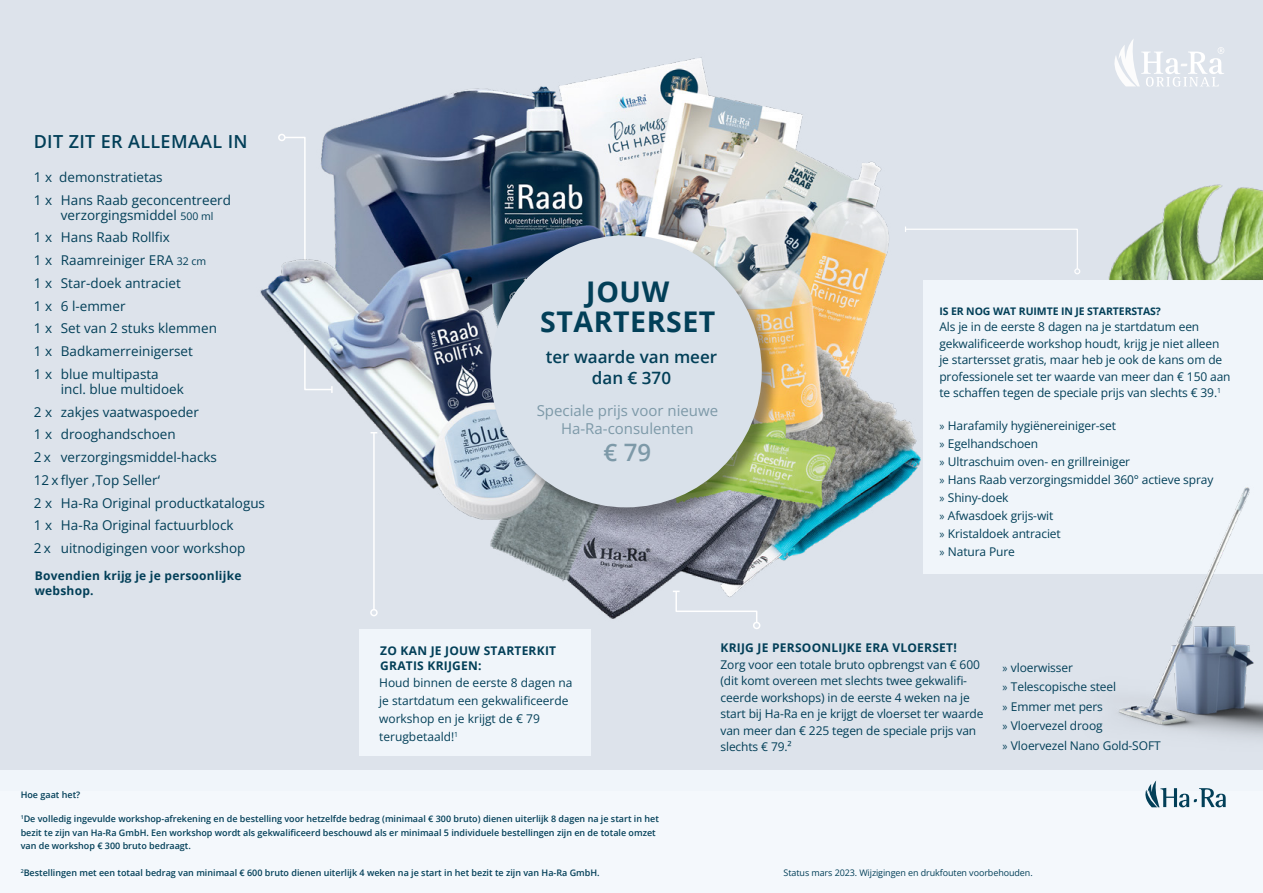
<style>
.page{position:relative;width:1263px;height:893px;background:#fff}
.page>*{position:absolute;margin:0;border:0;box-sizing:border-box;transform-origin:0 0}
.t1{font:700 28.5px/30px "Open Sans";letter-spacing:.02em;color:#023f58;text-align:center}
.t2{font:600 24px "Open Sans";color:#7d99a8}
.t3{font:600 18px "Open Sans";letter-spacing:.02em;color:#023f58}
.t4{font:600 16.95px/21.9px "Open Sans";color:#023f58;text-align:center}
.t5{font:15px/18px "Open Sans";color:#7d99a8;text-align:center}
.t6{font:13.5px/22.8px "Open Sans";color:#023f58}
.t7{font:12px/18px "Open Sans";letter-spacing:-.01em;color:#023f58}
.t8{font:700 12px/15px "Open Sans";letter-spacing:.02em;color:#023f58}
.t9{font:700 10.5px "Open Sans";letter-spacing:-.01em;color:#023f58}
.t10{font:600 9px/13.5px "Open Sans";color:#023f58}
.t11{font:9px "Open Sans";letter-spacing:-.01em;color:#023f58}
.s1{font-size:10.5px}
.s2{font-family:"Myriad Pro"}
</style>
<div class="page">
<div style="left:0;top:0;width:1263px;height:791px;background:#dde3eb"></div>
<img style="left:260px;top:57px;width:661px;height:572px">
<div style="left:490px;top:235px;width:290px;height:290px;background:#000;opacity:.4"></div>
<div style="left:490px;top:235px;width:272px;height:272px;background:#d9e1ea;border-radius:50%"></div>
<img style="left:1108px;top:184px;width:155px;height:96px">
<div style="left:0;top:770px;width:1263px;height:123px;background:#f3f8fc"></div>
<div style="left:923px;top:280px;width:340px;height:294px;background:#f3f8fc"></div>
<img style="left:1117px;top:487px;width:146px;height:251px">
<svg style="left:1145px;top:780px;width:81px;height:27px"></svg>
<svg style="left:1114px;top:39px;width:110px;height:48px"></svg>
<div style="left:359px;top:629px;width:232px;height:127px;background:#f3f8fc"></div>
<svg style="left:904px;top:227px;width:176px;height:47px"></svg>
<svg style="left:673px;top:590px;width:85px;height:34px"></svg>
<div style="left:753px;top:622px;width:7px;height:7px;border:2px solid #fff;border-radius:50%"></div>
<hr style="left:373px;top:433px;width:2px;height:177px;background:#fff">
<div style="left:370px;top:609px;width:8px;height:7px;border:2px solid #fff;border-radius:50%"></div>
<h3 class="t3" style="left:34px;top:129px;width:215px">DIT ZIT ER ALLEMAAL IN</h3>
<p class="t6" style="left:34px;top:165px;width:199px">1 x demonstratietas<br>1 x Hans Raab geconcentreerd</p>
<p class="t6" style="left:34px;top:203px;width:185px;text-indent:27px">verzorgingsmiddel <span class="s1">500 ml<br></span>1 x Hans Raab Rollfix<br>1 x Raamreiniger ERA <span class="s1">32 cm<br></span>1 x Star-doek antraciet<br>1 x 6 l-emmer<br>1 x Set van 2 stuks klemmen<br>1 x Badkamerreinigerset<br>1 x blue multipasta</p>
<p class="t6" style="left:34px;top:377px;width:233px;text-indent:27px">incl. blue multidoek<br>2 x zakjes vaatwaspoeder<br>1 x drooghandschoen<br>2 x verzorgingsmiddel-hacks<br>12 x flyer ‚Top Seller‘<br>2 x Ha-Ra Original productkatalogus<br>1 x Ha-Ra Original factuurblock<br>2 x uitnodigingen voor workshop</p>
<p class="t8" style="left:35px;top:568px;width:208px">Bovendien krijg je je persoonlijke webshop.</p>
<h1 class="t1" style="left:540px;top:276px;width:177px">JOUW<br>STARTERSET</h1>
<h3 class="t4" style="left:546px;top:345px;width:173px">ter waarde van meer dan € 370</h3>
<p class="t5" style="left:537px;top:401px;width:183px">Speciale prijs voor nieuwe<br>Ha-Ra-consulenten</p>
<h2 class="t2" style="left:604px;top:436px;width:49px">€ 79</h2>
<p class="t9" style="left:939px;top:303px;width:223px">IS ER NOG WAT RUIMTE IN JE STARTERSTAS?</p>
<p class="t7" style="left:939px;top:318px;width:293px;line-height:16.5px">Als je in de eerste 8 dagen na je startdatum een gekwalificeerde workshop houdt, krijg je niet alleen je startersset gratis, maar heb je ook de kans om de professionele set ter waarde van meer dan € 150 aan te schaffen tegen de speciale prijs van slechts € 39.<sup>1</sup></p>
<p class="t7" style="left:939px;top:416px;width:276px"><span class="s2">»</span> Harafamily hygiënereiniger-set<br><span class="s2">»</span> Egelhandschoen<br><span class="s2">»</span> Ultraschuim oven- en grillreiniger<br><span class="s2">»</span> Hans Raab verzorgingsmiddel 360° actieve spray <span class="s2">»</span> Shiny-doek<br><span class="s2">»</span> Afwasdoek grijs-wit<br><span class="s2">»</span> Kristaldoek antraciet<br><span class="s2">»</span> Natura Pure</p>
<p class="t8" style="left:380px;top:642px;width:177px">ZO KAN JE JOUW STARTERKIT<br>GRATIS KRIJGEN:</p>
<p class="t7" style="left:379px;top:673px;width:195px">Houd binnen de eerste 8 dagen na je startdatum een gekwalificeerde workshop en je krijgt de € 79 terugbetaald!<sup>1</sup></p>
<p class="t8" style="left:720px;top:640px;width:238px">KRIJG JE PERSOONLIJKE ERA VLOERSET!</p>
<p class="t7" style="left:720px;top:656px;width:264px;line-height:16.5px">Zorg voor een totale bruto opbrengst van € 600 (dit komt overeen met slechts twee gekwalifi&shy;ceerde workshops) in de eerste 4 weken na je start bij Ha-Ra en je krijgt de vloerset ter waarde van meer dan € 225 tegen de speciale prijs van slechts € 79.²</p>
<p class="t7" style="left:1002px;top:657px;width:160px;line-height:19.5px"><span class="s2">»</span> vloerwisser<br><span class="s2">»</span> Telescopische steel<br><span class="s2">»</span> Emmer met pers<br><span class="s2">»</span> Vloervezel droog<br><span class="s2">»</span> Vloervezel Nano Gold-SOFT</p>
<p class="t10" style="left:21px;top:788px;width:61px">Hoe gaat het?</p>
<p class="t10" style="left:21px;top:812px;width:640px"><sup>1</sup>De volledig ingevulde workshop-afrekening en de bestelling voor hetzelfde bedrag (minimaal € 300 bruto) dienen uiterlijk 8 dagen na je start in het bezit te zijn van Ha-Ra GmbH. Een workshop wordt als gekwalificeerd beschouwd als er minimaal 5 individuele bestellingen zijn en de totale omzet van de workshop € 300 bruto bedraagt.</p>
<p class="t10" style="left:21px;top:866px;width:580px"><sup>2</sup>Bestellingen met een totaal bedrag van minimaal € 600 bruto dienen uiterlijk 4 weken na je start in het bezit te zijn van Ha-Ra GmbH.</p>
<p class="t11" style="left:783px;top:867px;width:251px">Status mars 2023. Wijzigingen en drukfouten voorbehouden.</p>
</div>
